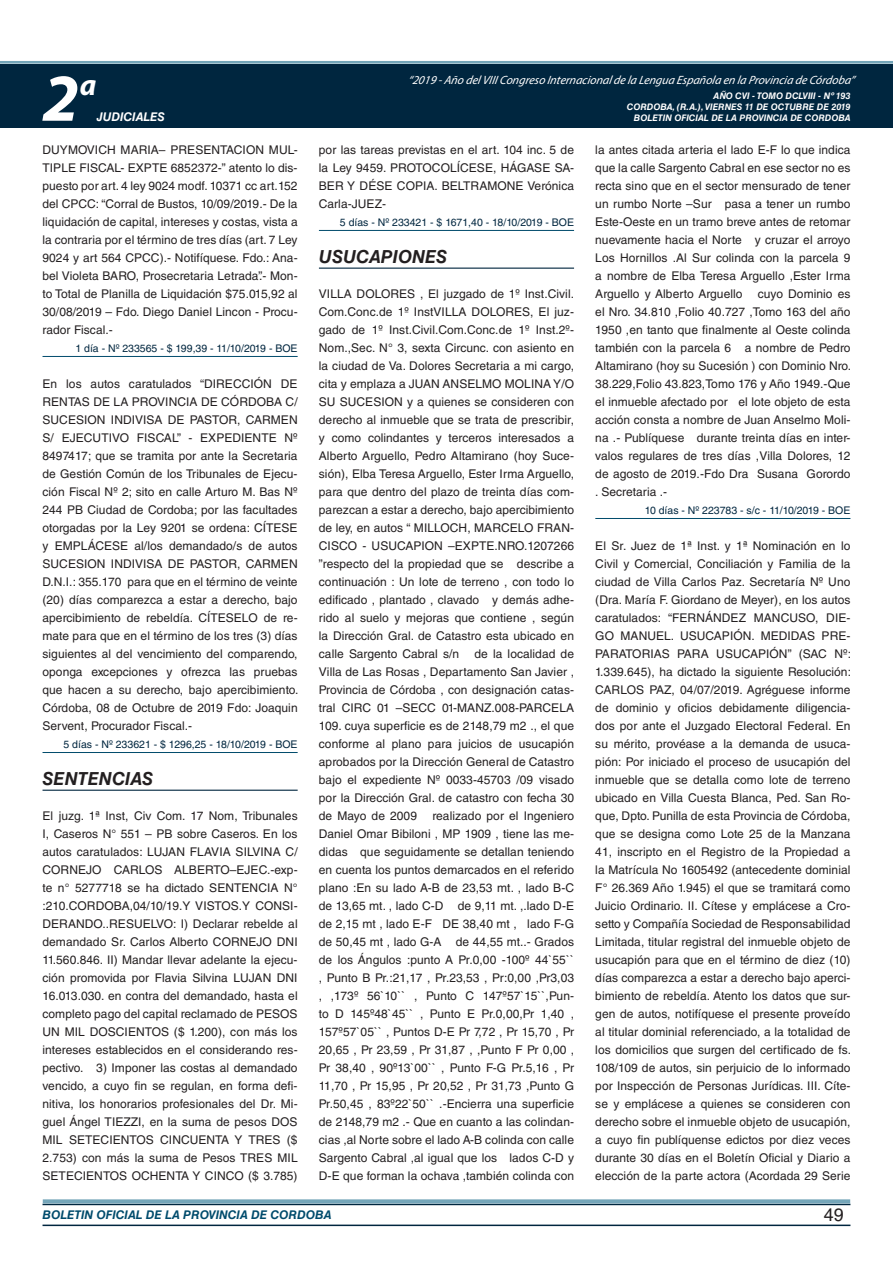
<style>
.page{position:relative;width:893px;height:1263px;background:#fff}
.page>*{position:absolute;margin:0;border:0;box-sizing:border-box;transform-origin:0 0}
.t1{font:italic 700 67.5px "Myriad Pro";color:#fff}
.t2{font:italic 700 30px "Myriad Pro";color:#fff}
.t3{font:italic 700 18px "Helvetica LT Std";letter-spacing:.005em;color:#231f20}
.t4{font:18px "Helvetica LT Std";color:#231f20}
.t5{font:12px/18px "Helvetica LT Std";letter-spacing:.005em;color:#231f20;text-align:justify}
.t6{font:italic 12px "Myriad Pro";color:#fff}
.t7{font:italic 700 12px "Helvetica LT Std";color:#004b6c}
.t8{font:italic 700 12px "Helvetica LT Std";color:#fff}
.t9{font:10.5px "Helvetica LT Std";color:#00263f}
.t10{font:italic 700 9px/10.8px "Helvetica LT Std";color:#fff;text-align:right}
</style>
<div class="page">
<div style="left:0;top:61px;width:893px;height:6px;background:#fff;opacity:.75"></div>
<div style="left:0;top:64px;width:893px;height:64px;background:#00263f"></div>
<hr style="left:43px;top:1224px;width:807px;height:2px;background:#00263f">
<div style="left:42px;top:1198px;width:809px;height:8px;background:#fff;opacity:.75"></div>
<hr style="left:43px;top:356px;width:255px;height:1px;background:#004b6c">
<hr style="left:43px;top:752px;width:255px;height:1px;background:#004b6c">
<hr style="left:43px;top:790px;width:255px;height:1px;background:#00263f">
<hr style="left:319px;top:230px;width:255px;height:1px;background:#004b6c">
<hr style="left:319px;top:268px;width:255px;height:1px;background:#00263f">
<hr style="left:595px;top:518px;width:255px;height:1px;background:#004b6c">
<h2 class="t2" style="left:80px;top:66px;width:18px">a</h2>
<p class="t6" style="left:408px;top:72px;width:448px">“2019 -Año delVIIICongreso Internacionalde la Lengua Esp añola en la Provincia de Córdoba”</p>
<h1 class="t1" style="left:43px;top:54px;width:38px">2</h1>
<p class="t10" style="left:627px;top:91px;width:225px">AÑO CVI - TOMO DCLVIII - Nº 193<br>CORDOBA, (R.A.), VIERNES 11 DE OCTUBRE DE 2019</p>
<p class="t8" style="left:97px;top:110px;width:70px">JUDICIALES</p>
<p class="t10" style="left:634px;top:112px;width:218px">BOLETIN OFICIAL DE LA PROVINCIA DE CORDOBA</p>
<p class="t5" style="left:43px;top:141px;width:257px">DUYMOVICH MARIA– PRESENTACION MUL-TIPLE FISCAL- EXPTE 6852372-” atento lo dis&shy;puesto por art. 4 ley 9024 modf. 10371 cc art.152 del CPCC: “Corral de Bustos, 10/09/2019.- De la liquidación de capital, intereses y costas, vista a la contraria por el término de tres días (art. 7 Ley 9024 y art 564 CPCC).- Notifíquese. Fdo.: Ana&shy;bel Violeta BARO, Prosecretaria Letrada”.- Mon&shy;to Total de Planilla de Liquidación $75.015,92 al 30/08/2019 – Fdo. Diego Daniel Lincon - Procu&shy;rador Fiscal.-</p>
<p class="t9" style="left:75px;top:342px;width:224px">1 día - Nº 233565 - $ 199,39 - 11/10/2019 - BOE</p>
<p class="t5" style="left:43px;top:375px;width:257px">En los autos caratulados “DIRECCIÓN DE RENTAS DE LA PROVINCIA DE CÓRDOBA C/ SUCESION INDIVISA DE PASTOR, CARMEN S/ EJECUTIVO FISCAL” - EXPEDIENTE Nº 8497417; que se tramita por ante la Secretaria de Gestión Común de los Tribunales de Ejecu&shy;ción Fiscal Nº 2; sito en calle Arturo M. Bas Nº 244 PB Ciudad de Cordoba; por las facultades otorgadas por la Ley 9201 se ordena: CÍTESE y EMPLÁCESE al/los demandado/s de autos SUCESION INDIVISA DE PASTOR, CARMEN D.N.I.: 355.170 para que en el término de veinte (20) días comparezca a estar a derecho, bajo apercibimiento de rebeldía. CÍTESELO de re&shy;mate para que en el término de los tres (3) días siguientes al del vencimiento del comparendo, oponga excepciones y ofrezca las pruebas que hacen a su derecho, bajo apercibimiento.<br>Córdoba, 08 de Octubre de 2019 Fdo: Joaquin Servent, Procurador Fiscal.-</p>
<p class="t9" style="left:64px;top:738px;width:236px">5 días - Nº 233621 - $ 1296,25 - 18/10/2019 - BOE</p>
<h3 class="t3" style="left:43px;top:768px;width:112px">SENTENCIAS</h3>
<p class="t5" style="left:43px;top:807px;width:257px">El juzg. 1ª Inst, Civ Com. 17 Nom, Tribunales I, Caseros N° 551 – PB sobre Caseros. En los autos caratulados: LUJAN FLAVIA SILVINA C/ CORNEJO CARLOS ALBERTO–EJEC.-exp&shy;te n° 5277718 se ha dictado SENTENCIA N° :210.CORDOBA,04/10/19.Y VISTOS.Y CONSI-DERANDO..RESUELVO: I) Declarar rebelde al demandado Sr. Carlos Alberto CORNEJO DNI 11.560.846. II) Mandar llevar adelante la ejecu&shy;ción promovida por Flavia Silvina LUJAN DNI 16.013.030. en contra del demandado, hasta el completo pago del capital reclamado de PESOS UN MIL DOSCIENTOS ($ 1.200), con más los intereses establecidos en el considerando res&shy;pectivo. 3) Imponer las costas al demandado vencido, a cuyo fin se regulan, en forma defi&shy;nitiva, los honorarios profesionales del Dr. Mi&shy;guel Ángel TIEZZI, en la suma de pesos DOS MIL SETECIENTOS CINCUENTA Y TRES ($ 2.753) con más la suma de Pesos TRES MIL SETECIENTOS OCHENTA Y CINCO ($ 3.785)</p>
<p class="t5" style="left:319px;top:141px;width:257px">por las tareas previstas en el art. 104 inc. 5 de la Ley 9459. PROTOCOLÍCESE, HÁGASE SA-BER Y DÉSE COPIA. BELTRAMONE Verónica Carla-JUEZ-</p>
<p class="t9" style="left:340px;top:216px;width:236px">5 días - Nº 233421 - $ 1671,40 - 18/10/2019 - BOE</p>
<h3 class="t3" style="left:319px;top:246px;width:130px">USUCAPIONES</h3>
<p class="t5" style="left:319px;top:285px;width:257px">VILLA DOLORES , El juzgado de 1º Inst.Civil.<br>Com.Conc.de 1º InstVILLA DOLORES, El juz&shy;gado de 1º Inst.Civil.Com.Conc.de 1º Inst.2º-Nom.,Sec. N° 3, sexta Circunc. con asiento en la ciudad de Va. Dolores Secretaria a mi cargo, cita y emplaza a JUAN ANSELMO MOLINA Y/O SU SUCESION y a quienes se consideren con derecho al inmueble que se trata de prescribir, y como colindantes y terceros interesados a Alberto Arguello, Pedro Altamirano (hoy Suce&shy;sión), Elba Teresa Arguello, Ester Irma Arguello, para que dentro del plazo de treinta días com&shy;parezcan a estar a derecho, bajo apercibimiento de ley, en autos “ MILLOCH, MARCELO FRAN-CISCO - USUCAPION –EXPTE.NRO.1207266 ”respecto del la propiedad que se describe a continuación : Un lote de terreno , con todo lo edificado , plantado , clavado y demás adhe&shy;rido al suelo y mejoras que contiene , según la Dirección Gral. de Catastro esta ubicado en calle Sargento Cabral s/n</p>
<p class="t5" style="left:319px;top:645px;width:257px;text-indent:156px">de la localidad de Villa de Las Rosas , Departamento San Javier , Provincia de Córdoba , con designación catas&shy;tral CIRC 01 –SECC 01-MANZ.008-PARCELA 109. cuya superficie es de 2148,79 m2 ., el que conforme al plano para juicios de usucapión aprobados por la Dirección General de Catastro bajo el expediente Nº 0033-45703 /09 visado por la Dirección Gral. de catastro con fecha 30 de Mayo de 2009</p>
<p class="t5" style="left:319px;top:807px;width:257px;text-indent:114px">realizado por el Ingeniero Daniel Omar Bibiloni , MP 1909 , tiene las me&shy;didas que seguidamente se detallan teniendo en cuenta los puntos demarcados en el referido plano :En su lado A-B de 23,53 mt. , lado B-C de 13,65 mt. , lado C-D de 9,11 mt. ,.lado D-E de 2,15 mt , lado E-F DE 38,40 mt , lado F-G de 50,45 mt , lado G-A de 44,55 mt..- Grados de los Ángulos :punto A Pr.0,00 -100º 44`55`` , Punto B Pr.:21,17 , Pr.23,53 , Pr:0,00 ,Pr3,03 , ,173º 56`10`` , Punto C 147º57`15``,Pun&shy;to D 145º48`45`` , Punto E Pr.0,00,Pr 1,40 , 157º57`05`` , Puntos D-E Pr 7,72 , Pr 15,70 , Pr 20,65 , Pr 23,59 , Pr 31,87 , ,Punto F Pr 0,00 , Pr 38,40 , 90º13`00`` , Punto F-G Pr.5,16 , Pr 11,70 , Pr 15,95 , Pr 20,52 , Pr 31,73 ,Punto G Pr.50,45 , 83º22`50`` .-Encierra una superficie de 2148,79 m2 .- Que en cuanto a las colindan&shy;cias ,al Norte sobre el lado A-B colinda con calle Sargento Cabral ,al igual que los lados C-D y D-E que forman la ochava ,también colinda con</p>
<p class="t5" style="left:595px;top:141px;width:257px">la antes citada arteria el lado E-F lo que indica que la calle Sargento Cabral en ese sector no es recta sino que en el sector mensurado de tener un rumbo Norte –Sur pasa a tener un rumbo Este-Oeste en un tramo breve antes de retomar nuevamente hacia el Norte y cruzar el arroyo Los Hornillos .Al Sur colinda con la parcela 9 a nombre de Elba Teresa Arguello ,Ester Irma Arguello y Alberto Arguello</p>
<p class="t5" style="left:595px;top:285px;width:257px;text-indent:162px">cuyo Dominio es el Nro. 34.810 ,Folio 40.727 ,Tomo 163 del año 1950 ,en tanto que finalmente al Oeste colinda también con la parcela 6 a nombre de Pedro Altamirano (hoy su Sucesión ) con Dominio Nro.<br>38.229,Folio 43.823,Tomo 176 y Año 1949.-Que el inmueble afectado por el lote objeto de esta acción consta a nombre de Juan Anselmo Moli&shy;na .- Publíquese durante treinta días en inter&shy;valos regulares de tres días ,Villa Dolores, 12 de agosto de 2019.-Fdo Dra Susana Gorordo . Secretaria .-</p>
<p class="t9" style="left:645px;top:504px;width:207px">10 días - Nº 223783 - s/c - 11/10/2019 - BOE</p>
<p class="t5" style="left:595px;top:537px;width:257px">El Sr. Juez de 1ª Inst. y 1ª Nominación en lo Civil y Comercial, Conciliación y Familia de la ciudad de Villa Carlos Paz. Secretaría Nº Uno (Dra. María F. Giordano de Meyer), en los autos caratulados: “FERNÁNDEZ MANCUSO, DIE-GO MANUEL. USUCAPIÓN. MEDIDAS PRE-PARATORIAS PARA USUCAPIÓN” (SAC Nº:<br>1.339.645), ha dictado la siguiente Resolución:<br>CARLOS PAZ, 04/07/2019. Agréguese informe de dominio y oficios debidamente diligencia&shy;dos por ante el Juzgado Electoral Federal. En su mérito, provéase a la demanda de usuca&shy;pión: Por iniciado el proceso de usucapión del inmueble que se detalla como lote de terreno ubicado en Villa Cuesta Blanca, Ped. San Ro&shy;que, Dpto. Punilla de esta Provincia de Córdoba, que se designa como Lote 25 de la Manzana 41, inscripto en el Registro de la Propiedad a la Matrícula No 1605492 (antecedente dominial F° 26.369 Año 1.945) el que se tramitará como Juicio Ordinario. II. Cítese y emplácese a Cro&shy;setto y Compañía Sociedad de Responsabilidad Limitada, titular registral del inmueble objeto de usucapión para que en el término de diez (10) días comparezca a estar a derecho bajo aperci&shy;bimiento de rebeldía. Atento los datos que sur&shy;gen de autos, notifíquese el presente proveído al titular dominial referenciado, a la totalidad de los domicilios que surgen del certificado de fs.<br>108/109 de autos, sin perjuicio de lo informado por Inspección de Personas Jurídicas. III. Cíte&shy;se y emplácese a quienes se consideren con derecho sobre el inmueble objeto de usucapión, a cuyo fin publíquense edictos por diez veces durante 30 días en el Boletín Oficial y Diario a elección de la parte actora (Acordada 29 Serie</p>
<p class="t7" style="left:43px;top:1208px;width:290px">BOLETIN OFICIAL DE LA PROVINCIA DE CORDOBA</p>
<h3 class="t4" style="left:824px;top:1204px;width:22px">49</h3>
</div>
